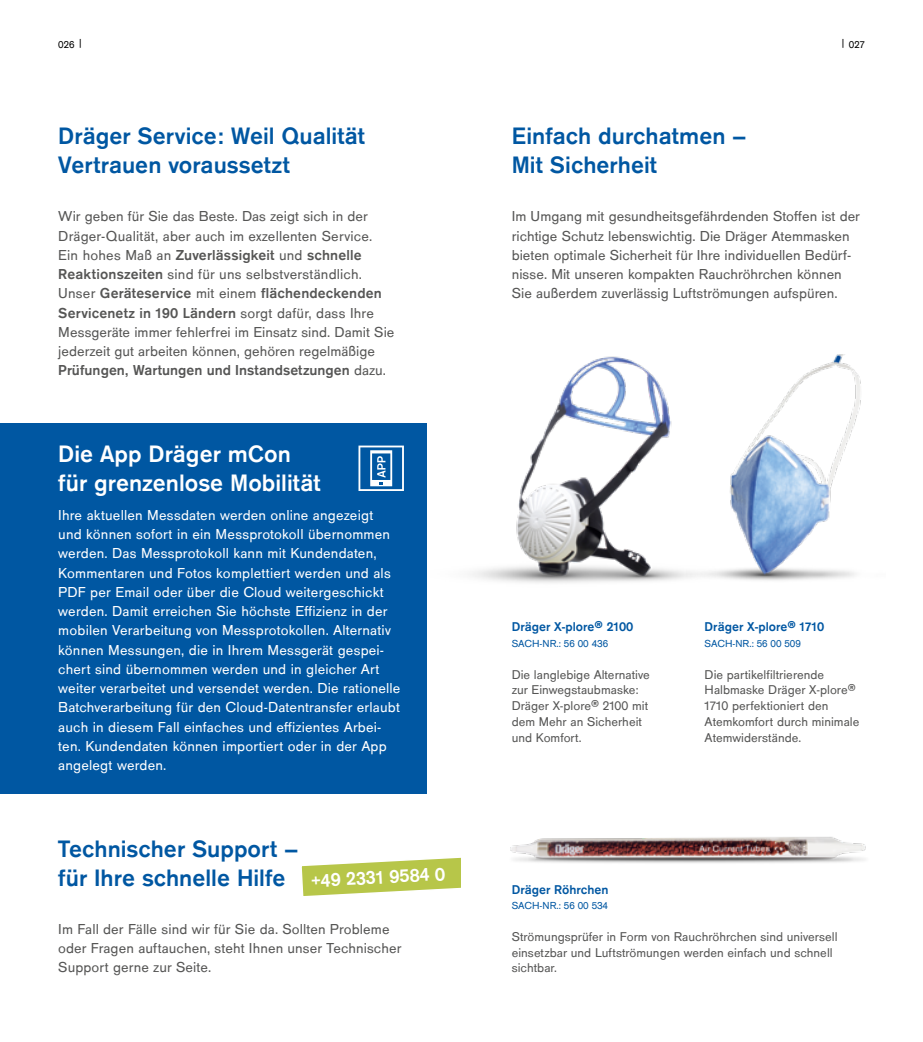
<style>
.page{position:relative;width:923px;height:1042px;background:#fff}
.page>*{position:absolute;margin:0;border:0;box-sizing:border-box;transform-origin:0 0}
.t1{font:700 24.5px/28.9px "Draeger San";color:#0057a2}
.t2{font:700 24.5px/28.9px "Draeger San";color:#fff}
.t3{font:700 19.25px "Draeger San";color:#fff}
.t4{font:14.88px/19.2px "Draeger San";color:#565655}
.t5{font:14.88px/19.2px "Draeger San";letter-spacing:.01em;color:#fff}
.t6{font:13.12px/15.8px "Draeger San";color:#565655}
.t7{font:700 13.12px "Draeger San";color:#0057a2}
.t8{font:10.5px "Draeger San";color:#0057a2}
.t9{font:10.5px "Draeger San";color:#000}
.s1{font-weight:700}
</style>
<div class="page">
<div style="left:0;top:424px;width:427px;height:370px;background:#0057a2"></div>
<svg style="left:301px;top:857px;width:160px;height:39px"></svg>
<img style="left:470px;top:356px;width:216px;height:227px">
<img style="left:686px;top:355px;width:175px;height:226px">
<img style="left:510px;top:837px;width:356px;height:26px">
<svg style="left:358px;top:445px;width:46px;height:46px"></svg>
<p class="t9" style="left:58px;top:39px;width:26px">026 |</p>
<p class="t9" style="left:840px;top:39px;width:26px">| 027</p>
<h1 class="t1" style="left:58px;top:122px;width:308px">Dräger Service: Weil Qualität<br>Vertrauen voraussetzt</h1>
<p class="t4" style="left:58px;top:207px;width:338px">Wir geben für Sie das Beste. Das zeigt sich in der Dräger-Qualität, aber auch im exzellenten Service.<br>Ein hohes Maß an <span class="s1">Zuverlässigkeit</span> und <span class="s1">schnelle Reaktionszeiten</span> sind für uns selbstverständlich.<br>Unser <span class="s1">Geräteservice</span> mit einem <span class="s1">flächendeckenden Servicenetz in 190 Ländern</span> sorgt dafür, dass Ihre Messgeräte immer fehlerfrei im Einsatz sind. Damit Sie jederzeit gut arbeiten können, gehören regelmäßige <span class="s1">Prüfungen, Wartungen und Instandsetzungen</span> dazu.</p>
<h1 class="t2" style="left:58px;top:440px;width:264px">Die App Dräger mCon für grenzenlose Mobilität</h1>
<p class="t5" style="left:58px;top:505px;width:344px">Ihre aktuellen Messdaten werden online angezeigt und können sofort in ein Messprotokoll übernommen werden. Das Messprotokoll kann mit Kundendaten, Kommentaren und Fotos komplettiert werden und als PDF per Email oder über die Cloud weitergeschickt werden. Damit erreichen Sie höchste Effizienz in der mobilen Verarbeitung von Messprotokollen. Alternativ können Messungen, die in Ihrem Messgerät gespei&shy;chert sind übernommen werden und in gleicher Art weiter verarbeitet und versendet werden. Die rationelle Batchverarbeitung für den Cloud-Datentransfer erlaubt auch in diesem Fall einfaches und effizientes Arbei&shy;ten. Kundendaten können importiert oder in der App angelegt werden.</p>
<h1 class="t1" style="left:58px;top:834px;width:241px">Technischer Support – für Ihre schnelle Hilfe</h1>
<p class="t4" style="left:58px;top:919px;width:345px">Im Fall der Fälle sind wir für Sie da. Sollten Probleme oder Fragen auftauchen, steht Ihnen unser Technischer<br>Support gerne zur Seite.</p>
<p class="t3" style="left:310px;top:870px;width:136px;rotate:-3deg">+49 2331 9584 0</p>
<h1 class="t1" style="left:512px;top:122px;width:236px">Einfach durchatmen –<br>Mit Sicherheit</h1>
<p class="t4" style="left:512px;top:207px;width:350px">Im Umgang mit gesundheitsgefährdenden Stoffen ist der richtige Schutz lebenswichtig. Die Dräger Atemmasken bieten optimale Sicherheit für Ihre individuellen Bedürf&shy;nisse. Mit unseren kompakten Rauchröhrchen können Sie außerdem zuverlässig Luftströmungen aufspüren.</p>
<p class="t7" style="left:512px;top:619px;width:123px">Dräger X-plore® 2100</p>
<p class="t8" style="left:512px;top:638px;width:98px">SACH-NR.: 56 00 436</p>
<p class="t6" style="left:512px;top:666px;width:140px">Die langlebige Alternative zur Einwegstaubmaske:<br>Dräger X-plore® 2100 mit dem Mehr an Sicherheit und Komfort.</p>
<p class="t7" style="left:704px;top:619px;width:121px">Dräger X-plore® 1710</p>
<p class="t8" style="left:704px;top:638px;width:98px">SACH-NR.: 56 00 509</p>
<p class="t6" style="left:704px;top:666px;width:156px">Die partikelfiltrierende<br>Halbmaske Dräger X-plore®<br>1710 perfektioniert den<br>Atemkomfort durch minimale<br>Atemwiderstände.</p>
<p class="t7" style="left:512px;top:882px;width:98px">Dräger Röhrchen</p>
<p class="t8" style="left:512px;top:900px;width:98px">SACH-NR.: 56 00 534</p>
<p class="t6" style="left:512px;top:929px;width:327px">Strömungsprüfer in Form von Rauchröhrchen sind universell einsetzbar und Luftströmungen werden einfach und schnell sichtbar.</p>
</div>
